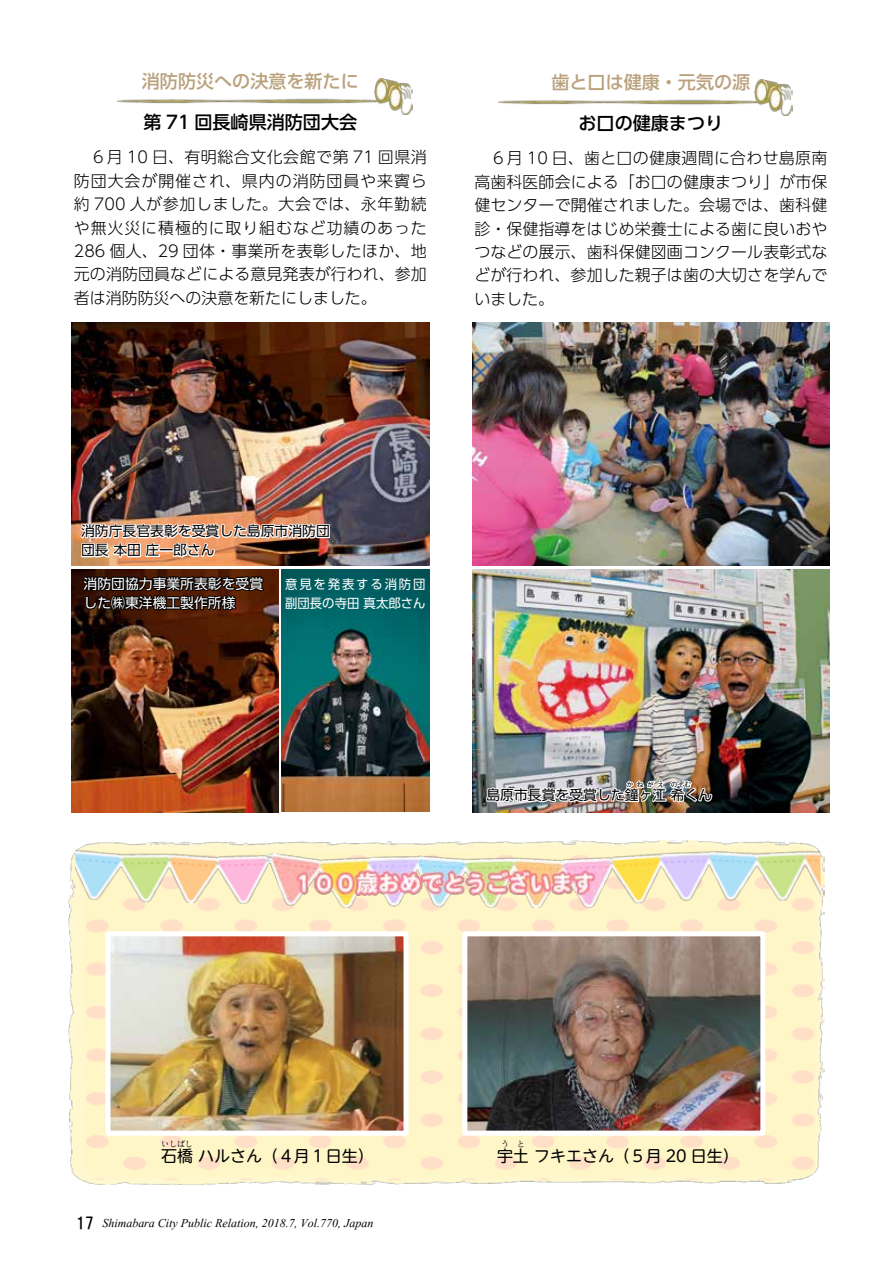
<style>
.page{position:relative;width:893px;height:1263px;background:#fff}
.page>*{position:absolute;margin:0;border:0;box-sizing:border-box;transform-origin:0 0}
.t1{font:500 18px "UD Shin Go Pro";color:#baa27d}
.t2{font:500 18px "UD Shin Go Pro";color:#000}
.t3{font:300 15.9px/23.4px "UD Shin Go Pro";letter-spacing:.005em;color:#000;text-align:justify}
.t4{font:15.9px "UD Shin M Go Pro";color:#000}
.t5{font:15.9px "HGS Gothic E";color:#000}
.t6{font:14.85px "Vijaya";color:#000}
.t7{font:13.8px/19.2px "UD Shin Go Pro";color:#000}
.t8{font:13.8px/19.2px "UD Shin Go Pro";color:#fff}
.t9{font:12.75px/19.2px "UD Shin Go Pro";letter-spacing:.15em;color:#fff}
.t10{font:7.95px "UD Shin M Go Pro";color:#000}
.t11{font:6.9px "UD Shin Go Pro";letter-spacing:.5em;color:#000}
</style>
<div class="page">
<img style="left:69px;top:841px;width:755px;height:343px">
<img style="left:118px;top:78px;width:294px;height:37px">
<img style="left:71px;top:322px;width:358px;height:244px">
<img style="left:468px;top:937px;width:291px;height:193px">
<div style="left:462px;top:931px;width:303px;height:205px;border:5px solid #fff"></div>
<img style="left:111px;top:937px;width:292px;height:193px">
<div style="left:105px;top:931px;width:304px;height:205px;border:5px solid #fff"></div>
<img style="left:498px;top:79px;width:295px;height:37px">
<img style="left:472px;top:322px;width:358px;height:244px">
<img style="left:71px;top:569px;width:208px;height:243px">
<img style="left:472px;top:569px;width:358px;height:243px">
<img style="left:281px;top:569px;width:148px;height:242px">
<svg style="left:81px;top:573px;width:184px;height:39px"></svg>
<img style="left:79px;top:522px;width:252px;height:38px">
<img style="left:485px;top:765px;width:228px;height:39px">
<img style="left:268px;top:854px;width:347px;height:53px">
<img style="left:74px;top:848px;width:197px;height:56px">
<img style="left:612px;top:849px;width:209px;height:55px">
<p class="t1" style="left:142px;top:67px;width:218px">消防防災への決意を新たに</p>
<p class="t1" style="left:551px;top:68px;width:200px">歯と口は健康・元気の源</p>
<p class="t2" style="left:144px;top:108px;width:215px">第 71 回長崎県消防団大会</p>
<p class="t2" style="left:579px;top:109px;width:146px">お口の健康まつり</p>
<p class="t3" style="left:74px;top:145px;width:355px;text-indent:16px">６月 10 日、有明総合文化会館で第 71 回県消防団大会が開催され、県内の消防団員や来賓ら約 700 人が参加しました。大会では、永年勤続や無火災に積極的に取り組むなど功績のあった286 個人、29 団体・事業所を表彰したほか、地元の消防団員などによる意見発表が行われ、参加者は消防防災への決意を新たにしました。</p>
<p class="t3" style="left:474px;top:146px;width:355px;text-indent:16px">６月 10 日、歯と口の健康週間に合わせ島原南高歯科医師会による「お口の健康まつり」が市保健センターで開催されました。会場では、歯科健診・保健指導をはじめ栄養士による歯に良いおやつなどの展示、歯科保健図画コンクール表彰式などが行われ、参加した親子は歯の大切さを学んでいました。</p>
<p class="t7" style="left:81px;top:521px;width:250px">消防庁長官表彰を受賞した島原市消防団団長本田庄一郎さん</p>
<p class="t8" style="left:84px;top:574px;width:181px">消防団協力事業所表彰を受賞した㈱東洋機工製作所様</p>
<p class="t9" style="left:285px;top:574px;width:142px">意見を発表する消防団副団長の寺田真太郎さん</p>
<p class="t11" style="left:626px;top:779px;width:40px">かねがえ</p>
<p class="t11" style="left:671px;top:779px;width:22px">のぞむ</p>
<p class="t7" style="left:486px;top:785px;width:227px">島原市長賞を受賞した鐘ヶ江希くん</p>
<p class="t10" style="left:161px;top:1138px;width:33px">いしばし</p>
<p class="t4" style="left:161px;top:1143px;width:214px">石橋ハルさん（４月１日生(</p>
<p class="t5" style="left:77px;top:1215px;width:19px">17</p>
<p class="t6" style="left:102px;top:1211px;width:273px">Shimabara City Public Relation, 2018.7, Vol.770, Japan</p>
<p class="t10" style="left:501px;top:1138px;width:25px">う と</p>
<p class="t4" style="left:497px;top:1143px;width:243px">宇土フキエさん（５月 20 日生(</p>
</div>
